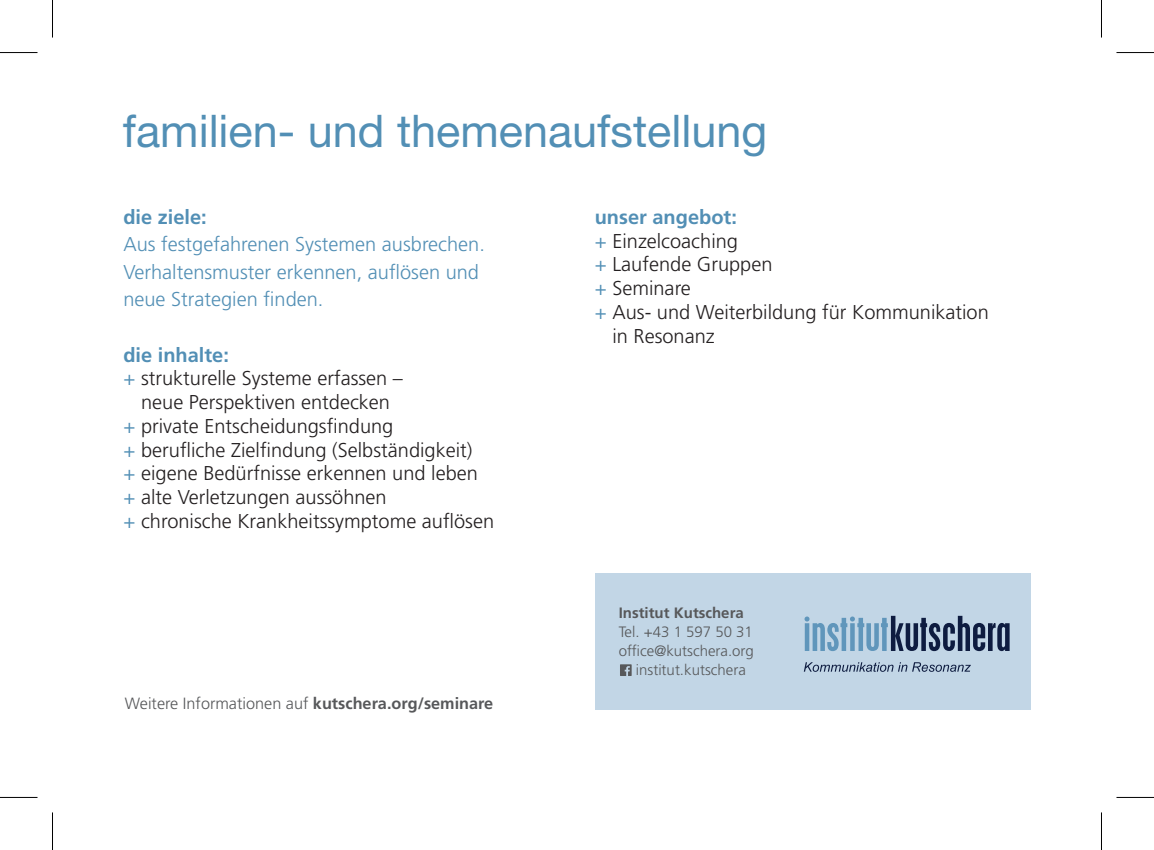
<style>
.page{position:relative;width:1154px;height:850px;background:#fff}
.page>*{position:absolute;margin:0;border:0;box-sizing:border-box;transform-origin:0 0}
.headline_NEU{font:45px "Helvetica Neue LT Pro";color:#528fb5}
.t1{font:300 20px/23.8px "Frutiger LT Std";color:#231f20;text-align:center}
.Copy_Headline_Blau{font:300 20px/27.5px "Frutiger LT Std";color:#528fb5}
.Copy_Fliesstext{font:300 20px "Frutiger LT Std";color:#528fb5}
.Copy_Headline_Blau-2{font:700 20px "Frutiger LT";color:#528fb5}
.Marginalspalte_Copy{font:300 16.25px "Frutiger LT Std";color:#57585a}
.Marginalspalte_Copy-2{font:300 15px "Frutiger LT Std";color:#57585a}
.Marginalspalte_Copy-3{font:700 15px "Frutiger LT";color:#57585a}
.s1{color:#528fb5}
.s2{font-family:"Frutiger LT";font-weight:700}
</style>
<div class="page">
<div style="left:595px;top:572px;width:435px;height:136px;background:#c2d6e6"></div>
<svg style="left:620px;top:664px;width:12px;height:11px"></svg>
<svg style="left:804px;top:615px;width:205px;height:35px"></svg>
<svg style="left:804px;top:662px;width:167px;height:9px"></svg>
<hr style="left:0;top:52px;width:38px;height:1px;background:#000">
<hr style="left:1116px;top:52px;width:38px;height:1px;background:#000">
<hr style="left:0;top:796px;width:38px;height:1px;background:#000">
<hr style="left:1116px;top:796px;width:38px;height:1px;background:#000">
<hr style="left:52px;top:0;width:1px;height:38px;background:#000">
<hr style="left:52px;top:812px;width:1px;height:37px;background:#000">
<hr style="left:1101px;top:0;width:1px;height:38px;background:#000">
<hr style="left:1101px;top:812px;width:1px;height:37px;background:#000">
<p class="headline_NEU" style="left:123px;top:104px;width:646px">familien- und themenaufstellung</p>
<p class="Copy_Headline_Blau-2" style="left:123px;top:205px;width:85px">die ziele:</p>
<p class="Copy_Fliesstext" style="left:123px;top:233px;width:363px">Aus festgefahrenen Systemen ausbrechen.</p>
<p class="Copy_Headline_Blau" style="left:123px;top:258px;width:357px">Verhaltensmuster erkennen, auflösen und neue Strategien finden.</p>
<p class="Copy_Headline_Blau-2" style="left:123px;top:342px;width:107px">die inhalte:</p>
<p class="t1" style="left:123px;top:366px;width:281px"><span class="s1">+</span> strukturelle Systeme erfassen – neue Perspektiven entdecken</p>
<p class="t1" style="left:123px;top:414px;width:272px"><span class="s1">+</span> private Entscheidungsfindung</p>
<p class="t1" style="left:123px;top:438px;width:350px"><span class="s1">+</span> berufliche Zielfindung (Selbständigkeit)</p>
<p class="t1" style="left:123px;top:461px;width:356px"><span class="s1">+</span> eigene Bedürfnisse erkennen und leben</p>
<p class="t1" style="left:123px;top:485px;width:265px"><span class="s1">+</span> alte Verletzungen aussöhnen</p>
<p class="t1" style="left:123px;top:509px;width:372px"><span class="s1">+</span> chronische Krankheitssymptome auflösen</p>
<p class="Marginalspalte_Copy" style="left:125px;top:693px;width:370px">Weitere Informationen auf <span class="s2">kutschera.org/seminare</span></p>
<p class="Copy_Headline_Blau-2" style="left:595px;top:205px;width:144px">unser angebot:</p>
<p class="t1" style="left:595px;top:229px;width:145px"><span class="s1">+</span> Einzelcoaching</p>
<p class="t1" style="left:595px;top:253px;width:179px"><span class="s1">+</span> Laufende Gruppen</p>
<p class="t1" style="left:595px;top:276px;width:98px"><span class="s1">+</span> Seminare</p>
<p class="t1" style="left:612px;top:300px;width:378px;text-align:left;text-indent:-18px"><span class="s1">+</span> Aus- und Weiterbildung für Kommunikation in Resonanz</p>
<p class="Marginalspalte_Copy-3" style="left:619px;top:604px;width:127px">Institut Kutschera</p>
<p class="Marginalspalte_Copy-2" style="left:619px;top:623px;width:136px">Tel. +43 1 597 50 31</p>
<p class="Marginalspalte_Copy-2" style="left:619px;top:642px;width:137px">office@kutschera.org</p>
<p class="Marginalspalte_Copy-2" style="left:636px;top:661px;width:111px">institut.kutschera</p>
</div>
